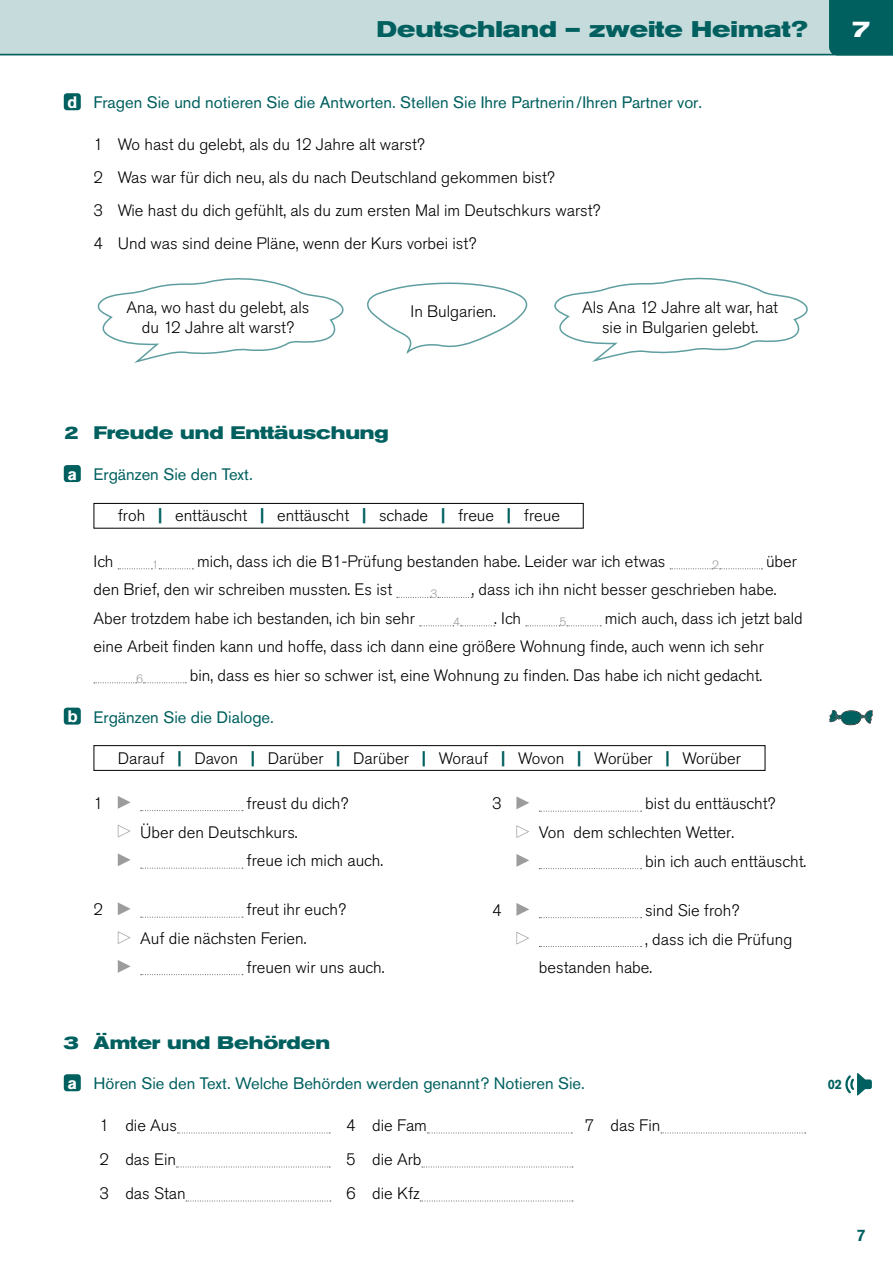
<style>
.page{position:relative;width:893px;height:1263px;background:#fff}
.page>*{position:absolute;margin:0;border:0;box-sizing:border-box;transform-origin:0 0}
.t1{font:700 expanded 22.5px "Akzidenz Grotesk Pro";color:#00605f}
.t2{font:700 expanded 22.5px "Akzidenz Grotesk Pro";color:#fff}
.t3{font:700 expanded 18px "Akzidenz Grotesk Pro";color:#00605f}
.t4{font:300 16.5px/33px "Akzidenz Grotesk Pro";color:#000}
.t5{font:16.5px "Akzidenz Grotesk Pro";color:#00605f}
.t6{font:700 16.5px "Akzidenz Grotesk Pro";color:#fff}
.t7{font:500 16.5px "Akzidenz Grotesk Pro";color:#00605f}
.t8{font:700 13.5px "Akzidenz Grotesk Pro";color:#00605f;scale:.95 1}
.t9{font:300 12px "Akzidenz Grotesk Pro";color:#9c9c9d}
.s1{font-weight:700;color:#00605f}
</style>
<div class="page">
<svg style="left:118px;top:568px;width:34px;height:1px"></svg>
<svg style="left:159px;top:568px;width:34px;height:1px"></svg>
<svg style="left:670px;top:568px;width:43px;height:1px"></svg>
<svg style="left:720px;top:568px;width:42px;height:1px"></svg>
<svg style="left:397px;top:597px;width:34px;height:1px"></svg>
<svg style="left:438px;top:597px;width:34px;height:1px"></svg>
<svg style="left:420px;top:625px;width:34px;height:1px"></svg>
<svg style="left:461px;top:625px;width:34px;height:1px"></svg>
<svg style="left:526px;top:625px;width:34px;height:1px"></svg>
<svg style="left:567px;top:625px;width:34px;height:1px"></svg>
<svg style="left:94px;top:682px;width:43px;height:1px"></svg>
<svg style="left:143px;top:682px;width:43px;height:1px"></svg>
<svg style="left:118px;top:796px;width:13px;height:13px"></svg>
<svg style="left:141px;top:810px;width:102px;height:1px"></svg>
<svg style="left:118px;top:825px;width:13px;height:12px"></svg>
<svg style="left:118px;top:853px;width:13px;height:13px"></svg>
<svg style="left:141px;top:868px;width:102px;height:1px"></svg>
<svg style="left:118px;top:902px;width:13px;height:13px"></svg>
<svg style="left:141px;top:917px;width:102px;height:1px"></svg>
<svg style="left:118px;top:931px;width:13px;height:13px"></svg>
<svg style="left:118px;top:960px;width:13px;height:13px"></svg>
<svg style="left:141px;top:974px;width:102px;height:1px"></svg>
<div style="left:64px;top:93px;width:17px;height:17px;background:#00605f;border-radius:3px"></div>
<div style="left:64px;top:465px;width:17px;height:17px;background:#00605f;border-radius:3px"></div>
<div style="left:64px;top:708px;width:17px;height:17px;background:#00605f;border-radius:3px"></div>
<div style="left:0;top:0;width:893px;height:55px;background:#c6dbdb"></div>
<hr style="left:0;top:54px;width:893px;height:1px;background:#00605f">
<div style="left:829px;top:0;width:64px;height:54px;background:#00605f"></div>
<div style="left:94px;top:503px;width:490px;height:26px;border:1px solid #000"></div>
<svg style="left:97px;top:278px;width:247px;height:85px"></svg>
<svg style="left:367px;top:282px;width:161px;height:72px"></svg>
<svg style="left:554px;top:277px;width:254px;height:85px"></svg>
<svg style="left:845px;top:1073px;width:27px;height:23px"></svg>
<div style="left:94px;top:745px;width:671px;height:26px;border:1px solid #000"></div>
<svg style="left:829px;top:710px;width:44px;height:15px"></svg>
<svg style="left:516px;top:796px;width:13px;height:13px"></svg>
<svg style="left:539px;top:811px;width:103px;height:1px"></svg>
<svg style="left:516px;top:825px;width:13px;height:13px"></svg>
<svg style="left:516px;top:854px;width:13px;height:13px"></svg>
<svg style="left:539px;top:868px;width:103px;height:1px"></svg>
<svg style="left:516px;top:903px;width:13px;height:13px"></svg>
<svg style="left:539px;top:917px;width:103px;height:1px"></svg>
<svg style="left:516px;top:932px;width:13px;height:12px"></svg>
<svg style="left:539px;top:946px;width:103px;height:1px"></svg>
<svg style="left:177px;top:1132px;width:153px;height:1px"></svg>
<svg style="left:427px;top:1132px;width:145px;height:1px"></svg>
<svg style="left:661px;top:1132px;width:145px;height:1px"></svg>
<svg style="left:176px;top:1166px;width:154px;height:1px"></svg>
<svg style="left:422px;top:1166px;width:151px;height:1px"></svg>
<svg style="left:186px;top:1200px;width:145px;height:1px"></svg>
<svg style="left:420px;top:1200px;width:153px;height:1px"></svg>
<div style="left:64px;top:1074px;width:17px;height:17px;background:#00605f;border-radius:3px"></div>
<h1 class="t1" style="left:377px;top:14px;width:433px">Deutschland – zweite Heimat?</h1>
<h1 class="t2" style="left:851px;top:14px;width:21px">17</h1>
<p class="t6" style="left:67px;top:91px;width:11px">d</p>
<p class="t5" style="left:94px;top:92px;width:610px">Fragen Sie und notieren Sie die Antworten. Stellen Sie Ihre Partnerin/Ihren Partner vor.</p>
<p class="t4" style="left:94px;top:127px;width:508px">1 Wo hast du gelebt, als du 12 Jahre alt warst?<br>2 Was war für dich neu, als du nach Deutschland gekommen bist?<br>3 Wie hast du dich gefühlt, als du zum ersten Mal im Deutschkurs warst?<br>4 Und was sind deine Pläne, wenn der Kurs vorbei ist?</p>
<p class="t4" style="left:127px;top:297px;width:184px;line-height:20.2px;text-align:center">Ana, wo hast du gelebt, als du 12 Jahre alt warst?</p>
<p class="t4" style="left:582px;top:297px;width:197px;line-height:20.2px;text-align:center">Als Ana 12 Jahre alt war, hat sie in Bulgarien gelebt.</p>
<p class="t4" style="left:411px;top:295px;width:87px">In Bulgarien.</p>
<p class="t3" style="left:64px;top:421px;width:327px">2 Freude und Enttäuschung</p>
<p class="t5" style="left:94px;top:463px;width:161px">Ergänzen Sie den Text.</p>
<p class="t4" style="left:118px;top:499px;width:444px">froh <span class="s1">|</span> enttäuscht <span class="s1">|</span> enttäuscht <span class="s1">|</span> schade <span class="s1">|</span> freue <span class="s1">|</span> freue</p>
<p class="t4" style="left:94px;top:545px;width:21px">Ich</p>
<p class="t9" style="left:152px;top:557px;width:8px">1</p>
<p class="t4" style="left:197px;top:545px;width:470px">mich, dass ich die B1-Prüfung bestanden habe. Leider war ich etwas</p>
<p class="t9" style="left:712px;top:557px;width:8px">2</p>
<p class="t4" style="left:766px;top:545px;width:32px">über</p>
<p class="t4" style="left:94px;top:573px;width:300px">den Brief, den wir schreiben mussten. Es ist</p>
<p class="t9" style="left:430px;top:586px;width:8px">3</p>
<p class="t4" style="left:472px;top:573px;width:306px">, dass ich ihn nicht besser geschrieben habe.</p>
<p class="t4" style="left:94px;top:602px;width:323px">Aber trotzdem habe ich bestanden, ich bin sehr</p>
<p class="t9" style="left:453px;top:614px;width:8px">4</p>
<p class="t4" style="left:494px;top:602px;width:28px">. Ich</p>
<p class="t9" style="left:559px;top:614px;width:8px">5</p>
<p class="t6" style="left:67px;top:463px;width:11px">a</p>
<p class="t4" style="left:94px;top:604px;width:711px;line-height:28.5px;text-indent:511px">mich auch, dass ich jetzt bald eine Arbeit finden kann und hoffe, dass ich dann eine größere Wohnung finde, auch wenn ich sehr</p>
<p class="t9" style="left:136px;top:671px;width:8px">6</p>
<p class="t4" style="left:190px;top:659px;width:574px">bin, dass es hier so schwer ist, eine Wohnung zu finden. Das habe ich nicht gedacht.</p>
<p class="t5" style="left:94px;top:706px;width:182px">Ergänzen Sie die Dialoge.</p>
<p class="t4" style="left:118px;top:742px;width:625px">Darauf <span class="s1">|</span> Davon <span class="s1">|</span> Darüber <span class="s1">|</span> Darüber <span class="s1">|</span> Worauf <span class="s1">|</span> Wovon <span class="s1">|</span> Worüber <span class="s1">|</span> Worüber</p>
<p class="t4" style="left:94px;top:786px;width:11px">1</p>
<p class="t4" style="left:247px;top:786px;width:103px">freust du dich?</p>
<p class="t4" style="left:140px;top:815px;width:159px">Über den Deutschkurs.</p>
<p class="t4" style="left:247px;top:844px;width:138px">freue ich mich auch.</p>
<p class="t4" style="left:94px;top:893px;width:11px">2</p>
<p class="t4" style="left:247px;top:893px;width:101px">freut ihr euch?</p>
<p class="t4" style="left:140px;top:922px;width:168px">Auf die nächsten Ferien.</p>
<p class="t4" style="left:247px;top:950px;width:139px">freuen wir uns auch.</p>
<p class="t6" style="left:67px;top:706px;width:12px">b</p>
<p class="t4" style="left:492px;top:787px;width:11px">3</p>
<p class="t4" style="left:645px;top:787px;width:132px">bist du enttäuscht?</p>
<p class="t4" style="left:539px;top:816px;width:197px">Von dem schlechten Wetter.</p>
<p class="t4" style="left:645px;top:844px;width:162px">bin ich auch enttäuscht.</p>
<p class="t4" style="left:492px;top:893px;width:11px">4</p>
<p class="t4" style="left:645px;top:893px;width:96px">sind Sie froh?</p>
<p class="t4" style="left:645px;top:922px;width:149px">, dass ich die Prüfung</p>
<p class="t4" style="left:539px;top:951px;width:115px">bestanden habe.</p>
<p class="t3" style="left:64px;top:1031px;width:268px">3 Ämter und Behörden</p>
<p class="t5" style="left:94px;top:1073px;width:493px">Hören Sie den Text. Welche Behörden werden genannt? Notieren Sie.</p>
<p class="t4" style="left:100px;top:1109px;width:79px">1 die Aus</p>
<p class="t4" style="left:346px;top:1109px;width:82px">4 die Fam</p>
<p class="t4" style="left:585px;top:1109px;width:77px">7 das Fin</p>
<p class="t4" style="left:100px;top:1143px;width:78px">2 das Ein</p>
<p class="t4" style="left:346px;top:1143px;width:77px">5 die Arb</p>
<p class="t4" style="left:100px;top:1177px;width:88px">3 das Stan</p>
<p class="t4" style="left:346px;top:1177px;width:75px">6 die Kfz</p>
<p class="t6" style="left:67px;top:1072px;width:11px">a</p>
<p class="t8" style="left:828px;top:1076px;width:16px">02</p>
<p class="t7" style="left:856px;top:1225px;width:11px">7</p>
</div>
